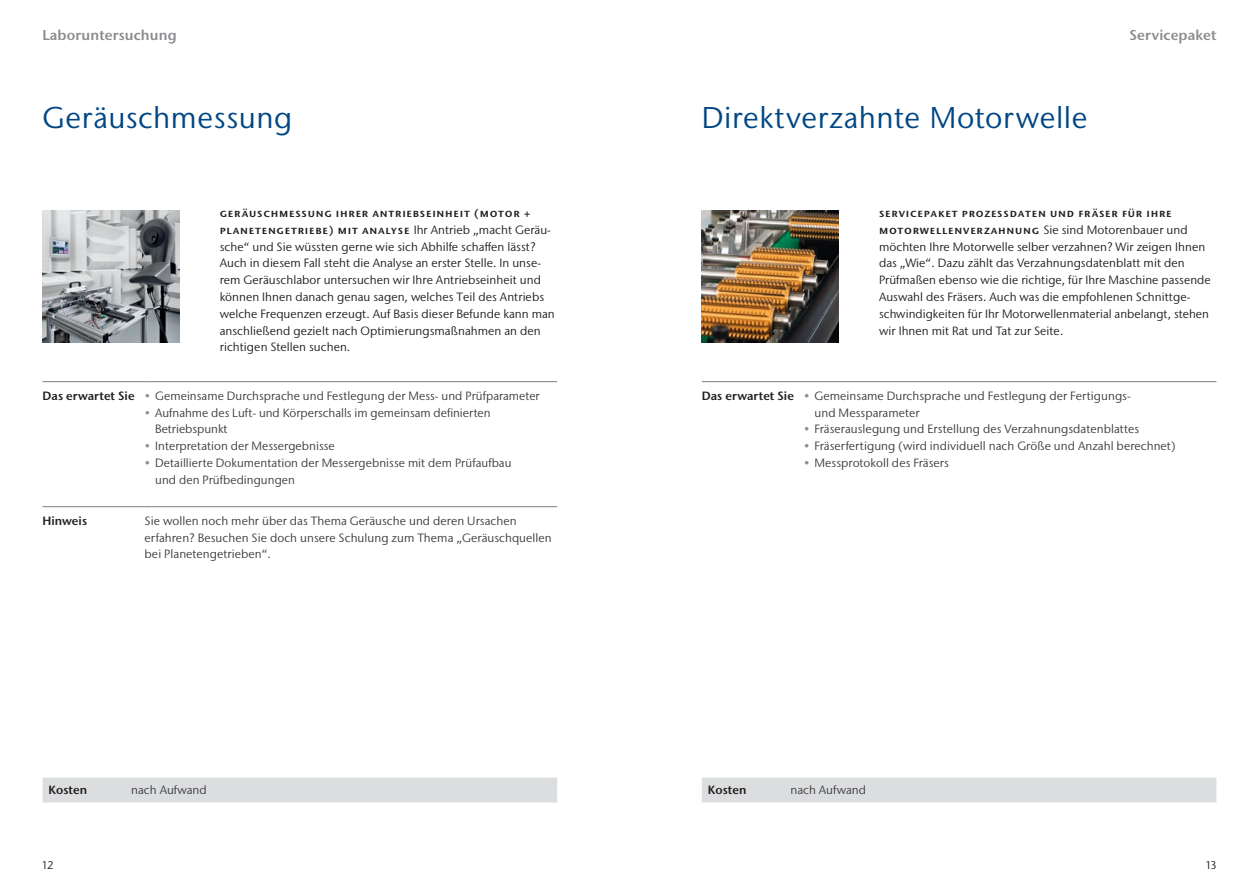
<style>
.page{position:relative;width:1259px;height:893px;background:#fff}
.page>*{position:absolute;margin:0;border:0;box-sizing:border-box;transform-origin:0 0}
.t1{font:30px "Stone Sans IIITC Std";letter-spacing:.02em;color:#004684}
.t2{font:600 14.25px "Stone Sans IIITC Std";letter-spacing:.01em;color:#8a8c8f}
.t3{font:12px/16.8px "Stone Sans IIITC Std";letter-spacing:.005em;color:#231f20}
.t4{font:12px/16.8px "Stone Sans IIITC Std";letter-spacing:.005em;color:#3e3e3f}
.t5{font:600 12px "Stone Sans IIITC Std";letter-spacing:.005em;color:#231f20}
.t6{font:600 11.25px/16.8px "Stone Sans IIITC Std";letter-spacing:.065em;color:#231f20}
.t7{font:11.25px "Stone Sans IIITC Std";color:#231f20}
.s1{font-weight:600;font-size:11.25px}
.s2{font-weight:600;color:#231f20}
.s3{color:#8a8c8f}
</style>
<div class="page">
<img style="left:43px;top:210px;width:136px;height:132px">
<img style="left:702px;top:210px;width:136px;height:132px">
<hr style="left:43px;top:381px;width:102px;height:1px;background:#8a8c8f">
<hr style="left:145px;top:381px;width:412px;height:1px;background:#8a8c8f">
<hr style="left:43px;top:506px;width:102px;height:1px;background:#8a8c8f">
<hr style="left:145px;top:506px;width:412px;height:1px;background:#8a8c8f">
<div style="left:43px;top:778px;width:514px;height:24px;background:#dcdddf"></div>
<hr style="left:702px;top:381px;width:102px;height:1px;background:#8a8c8f">
<hr style="left:804px;top:381px;width:412px;height:1px;background:#8a8c8f">
<div style="left:702px;top:778px;width:514px;height:24px;background:#dcdddf"></div>
<p class="t2" style="left:43px;top:26px;width:136px">Laboruntersuchung</p>
<p class="t2" style="left:1129px;top:26px;width:88px">Servicepaket</p>
<h1 class="t1" style="left:43px;top:99px;width:251px">Geräuschmessung</h1>
<h1 class="t1" style="left:702px;top:99px;width:387px">Direktverzahnte Motorwelle</h1>
<p class="t6" style="left:220px;top:204px;width:46px">Geräusch</p>
<p class="t6" style="left:220px;top:204px;width:312px;text-indent:59px">messung I HRER Antriebseinheit (Motor +<br>Planetenget</p>
<p class="t3" style="left:220px;top:221px;width:336px;text-indent:78px"><span class="s1">rie be) mit Analyse</span> Ihr Antrieb „macht Geräu&shy;sche“ und Sie wüssten gerne wie sich Abhilfe schaffen lässt?<br>Auch in diesem Fall steht die Analyse an erster Stelle. In unse&shy;rem Geräuschlabor untersuchen wir Ihre Antriebseinheit und können Ihnen danach genau sagen, welches Teil des Antriebs welche Frequenzen erzeugt. Auf Basis dieser Befunde kann man anschließend gezielt nach Optimierungsmaßnahmen an den richtigen Stellen suchen.</p>
<p class="t4" style="left:43px;top:387px;width:499px"><span class="s2">Das erwartet Sie</span> <span class="s3">•</span> Gemeinsame Durchsprache und Festlegung der Mess- und Prüfparameter</p>
<p class="t4" style="left:155px;top:404px;width:337px;text-indent:-11px"><span class="s3">•</span> Aufnahme des Luft- und Körperschalls im gemeinsam definierten<br>Betriebspunkt</p>
<p class="t4" style="left:145px;top:438px;width:192px"><span class="s3">•</span> Interpretation der Messergebnisse</p>
<p class="t4" style="left:155px;top:454px;width:358px;text-indent:-11px"><span class="s3">•</span> Detaillierte Dokumentation der Messergebnisse mit dem Prüfaufbau und den Prüfbedingungen</p>
<p class="t5" style="left:43px;top:513px;width:46px">Hinweis</p>
<p class="t4" style="left:145px;top:512px;width:408px">Sie wollen noch mehr über das Thema Geräusche und deren Ursachen erfahren? Besuchen Sie doch unsere Schulung zum Thema „Geräuschquellen bei Planetengetrieben“.</p>
<p class="t6" style="left:879px;top:204px;width:67px">Servicepaket</p>
<p class="t6" style="left:962px;top:204px;width:210px">Prozessdaten und Fräser für Ih re</p>
<p class="t6" style="left:879px;top:221px;width:58px">M otorwelle</p>
<p class="t3" style="left:879px;top:221px;width:333px;text-indent:75px"><span class="s1">nve rzah nung</span> Sie sind Motorenbauer und möchten Ihre Motorwelle selber verzahnen? Wir zeigen Ihnen das „Wie“. Dazu zählt das Verzahnungsdatenblatt mit den Prüfmaßen ebenso wie die richtige, für Ihre Maschine passende Auswahl des Fräsers. Auch was die empfohlenen Schnittge&shy;schwindigkeiten für Ihr Motorwellenmaterial anbelangt, stehen wir Ihnen mit Rat und Tat zur Seite.</p>
<p class="t4" style="left:814px;top:387px;width:318px;text-indent:-113px"><span class="s2">Das erwartet Sie</span> <span class="s3">•</span> Gemeinsame Durchsprache und Festlegung der Fertigungs&shy;und Messparameter</p>
<p class="t4" style="left:804px;top:421px;width:337px"><span class="s3">•</span> Fräserauslegung und Erstellung des Verzahnungsdatenblattes</p>
<p class="t4" style="left:804px;top:438px;width:373px"><span class="s3">•</span> Fräserfertigung (wird individuell nach Größe und Anzahl berechnet)</p>
<p class="t4" style="left:804px;top:454px;width:146px"><span class="s3">•</span> Messprotokoll des Fräsers</p>
<p class="t5" style="left:49px;top:782px;width:40px">Kosten</p>
<p class="t4" style="left:131px;top:781px;width:77px">nach Aufwand</p>
<p class="t5" style="left:708px;top:782px;width:40px">Kosten</p>
<p class="t4" style="left:790px;top:781px;width:77px">nach Aufwand</p>
<p class="t7" style="left:43px;top:858px;width:13px">12</p>
<p class="t7" style="left:1206px;top:858px;width:12px">13</p>
</div>
